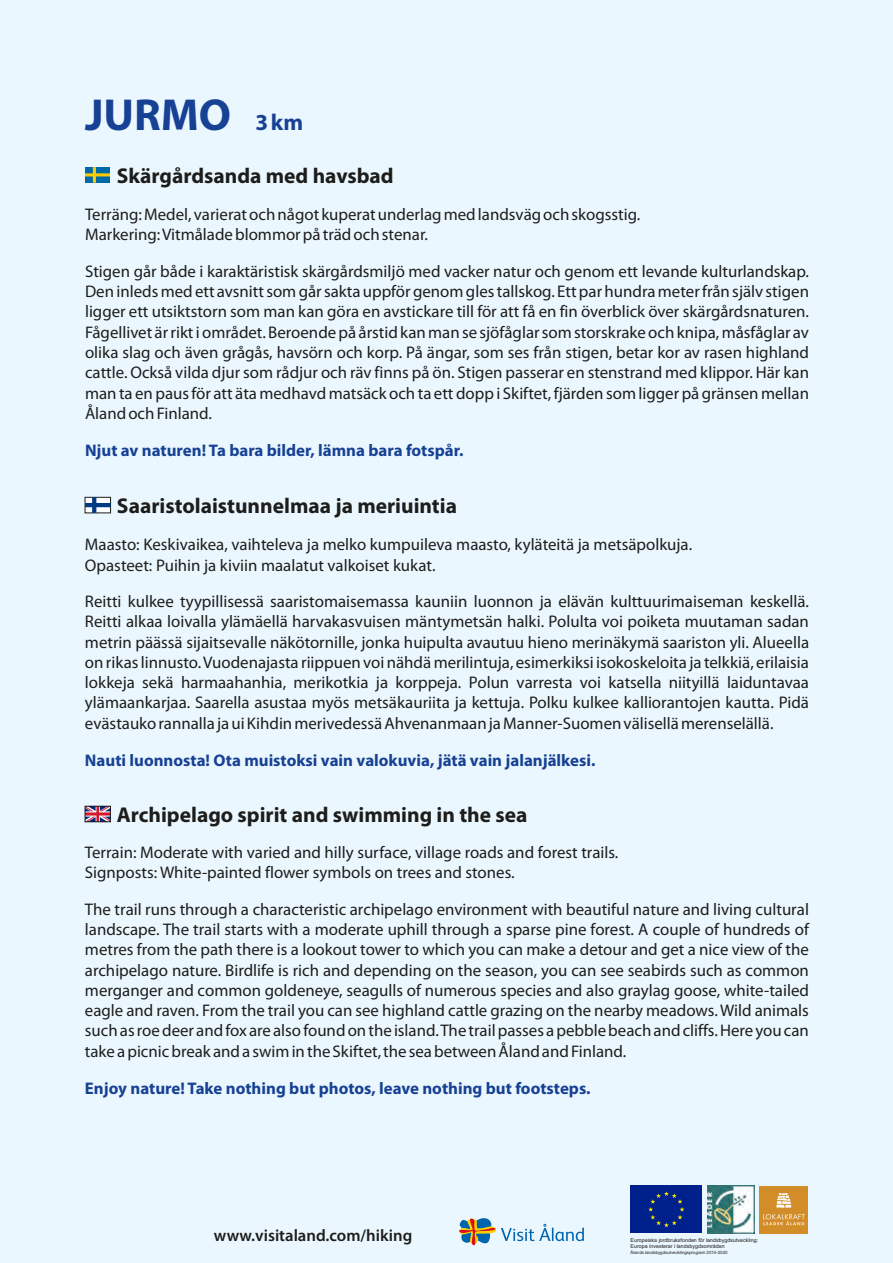
<style>
.page{position:relative;width:893px;height:1263px;background:#ebf7fe}
.page>*{position:absolute;margin:0;border:0;box-sizing:border-box;transform-origin:0 0}
.t1{font:700 45px "Myriad Pro";color:#164194}
.t2{font:700 21.45px "Myriad Pro";color:#1d1d1b}
.t3{font:16.8px/20.2px "Myriad Pro";color:#1d1d1b}
.t4{font:700 16.8px "Myriad Pro";color:#164194}
.t5{font:600 16.8px "Myriad Pro";color:#1d1d1b}
.t6{font:5.4px/6.3px "Arial";color:#1d1d1b}
.t7{font:4.35px "Arial";color:#1d1d1b}
.s1{font-size:22.95px}
</style>
<div class="page">
<svg style="left:459px;top:1218px;width:125px;height:28px"></svg>
<div style="left:760px;top:1185px;width:48px;height:48px;background:#d38d28"></div>
<svg style="left:763px;top:1214px;width:42px;height:11px"></svg>
<svg style="left:776px;top:1193px;width:15px;height:15px"></svg>
<div style="left:631px;top:1185px;width:71px;height:48px;background:#00208c"></div>
<svg style="left:648px;top:1191px;width:36px;height:36px"></svg>
<img style="left:707px;top:1185px;width:48px;height:48px">
<svg style="left:85px;top:167px;width:25px;height:16px"></svg>
<svg style="left:85px;top:497px;width:26px;height:16px"></svg>
<svg style="left:87px;top:808px;width:22px;height:12px"></svg>
<div style="left:85px;top:806px;width:26px;height:16px;border:1px solid #1d1d1b"></div>
<h1 class="t1" style="left:85px;top:96px;width:220px">JURMO <span class="s1">3 km</span></h1>
<p class="t2" style="left:117px;top:167px;width:278px">Skärgårdsanda med havsbad</p>
<p class="t3" style="left:85px;top:206px;width:557px">Terräng: Medel, varierat och något kuperat underlag med landsväg och skogsstig.<br>Markering: Vitmålade blommor på träd och stenar.</p>
<p class="t3" style="left:85px;top:263px;width:725px;text-align:justify">Stigen går både i karaktäristisk skärgårdsmiljö med vacker natur och genom ett levande kulturlandskap.<br>Den inleds med ett avsnitt som går sakta uppför genom gles tallskog. Ett par hundra meter från själv stigen ligger ett utsiktstorn som man kan göra en avstickare till för att få en fin överblick över skärgårdsnaturen.<br>Fågellivet är rikt i området. Beroende på årstid kan man se sjöfåglar som storskrake och knipa, måsfåglar av olika slag och även grågås, havsörn och korp. På ängar, som ses från stigen, betar kor av rasen highland cattle. Också vilda djur som rådjur och räv finns på ön. Stigen passerar en stenstrand med klippor. Här kan man ta en paus för att äta medhavd matsäck och ta ett dopp i Skiftet, fjärden som ligger på gränsen mellan Åland och Finland.</p>
<p class="t4" style="left:85px;top:443px;width:380px">Njut av naturen! Ta bara bilder, lämna bara fotspår.</p>
<p class="t2" style="left:117px;top:497px;width:342px">Saaristolaistunnelmaa ja meriuintia</p>
<p class="t3" style="left:85px;top:536px;width:609px">Maasto: Keskivaikea, vaihteleva ja melko kumpuileva maasto, kyläteitä ja metsäpolkuja.<br>Opasteet: Puihin ja kiviin maalatut valkoiset kukat.</p>
<p class="t3" style="left:85px;top:593px;width:726px;text-align:justify">Reitti kulkee tyypillisessä saaristomaisemassa kauniin luonnon ja elävän kulttuurimaiseman keskellä.<br>Reitti alkaa loivalla ylämäellä harvakasvuisen mäntymetsän halki. Polulta voi poiketa muutaman sadan metrin päässä sijaitsevalle näkötornille, jonka huipulta avautuu hieno merinäkymä saariston yli. Alueella on rikas linnusto. Vuodenajasta riippuen voi nähdä merilintuja, esimerkiksi isokoskeloita ja telkkiä, erilaisia lokkeja sekä harmaahanhia, merikotkia ja korppeja. Polun varresta voi katsella niityillä laiduntavaa ylämaankarjaa. Saarella asustaa myös metsäkauriita ja kettuja. Polku kulkee kalliorantojen kautta. Pidä evästauko rannalla ja ui Kihdin merivedessä Ahvenanmaan ja Manner-Suomen välisellä merenselällä.</p>
<p class="t4" style="left:85px;top:753px;width:512px">Nauti luonnosta! Ota muistoksi vain valokuvia, jätä vain jalanjälkesi.</p>
<p class="t2" style="left:117px;top:806px;width:412px">Archipelago spirit and swimming in the sea</p>
<p class="t3" style="left:85px;top:844px;width:535px">Terrain: Moderate with varied and hilly surface, village roads and forest trails.<br>Signposts: White-painted flower symbols on trees and stones.</p>
<p class="t3" style="left:85px;top:900px;width:725px;text-align:justify">The trail runs through a characteristic archipelago environment with beautiful nature and living cultural landscape. The trail starts with a moderate uphill through a sparse pine forest. A couple of hundreds of metres from the path there is a lookout tower to which you can make a detour and get a nice view of the archipelago nature. Birdlife is rich and depending on the season, you can see seabirds such as common merganger and common goldeneye, seagulls of numerous species and also graylag goose, white-tailed eagle and raven. From the trail you can see highland cattle grazing on the nearby meadows. Wild animals such as roe deer and fox are also found on the island. The trail passes a pebble beach and cliffs. Here you can take a picnic break and a swim in the Skiftet, the sea between Åland and Finland.</p>
<p class="t4" style="left:85px;top:1081px;width:507px">Enjoy nature! Take nothing but photos, leave nothing but footsteps.</p>
<p class="t5" style="left:214px;top:1228px;width:200px">www.visitaland.com/hiking</p>
<p class="t6" style="left:631px;top:1237px;width:129px">Europeiska jordbruksfonden för landsbygdsutveckling:<br>Europa investerar i landsbygdsområden</p>
<p class="t7" style="left:631px;top:1250px;width:98px">Ålands landsbygdsutvecklingsprogram 2014-2020</p>
</div>
